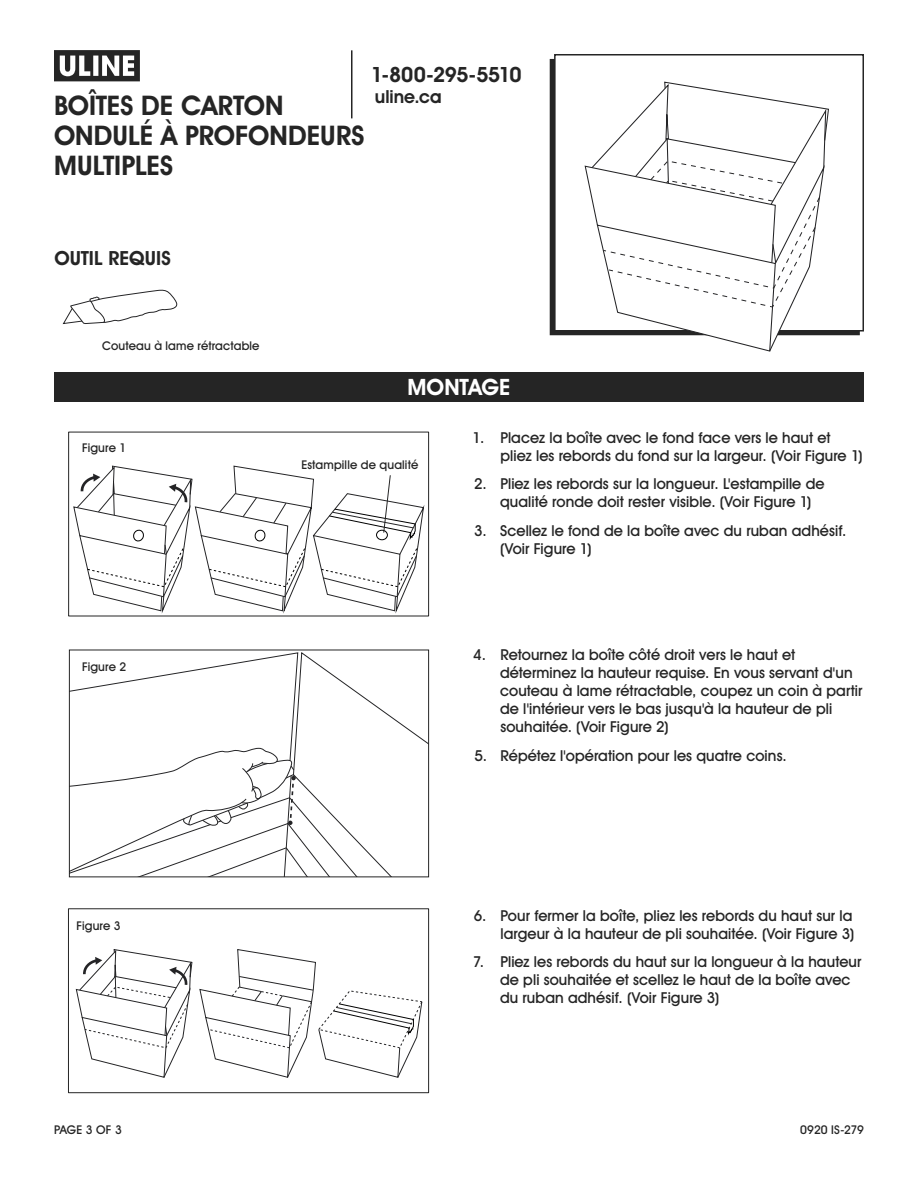
<style>
.page{position:relative;width:918px;height:1188px;background:#fff}
.page>*{position:absolute;margin:0;border:0;box-sizing:border-box;transform-origin:0 0}
.t1{font:700 27px/30px "Uline Two Knine";color:#252525}
.t2{font:700 22.5px "Uline Two Knine";color:#fff}
.t3{font:700 21px "Uline Two Knine";letter-spacing:-.02em;color:#252525}
.t4{font:700 19.5px "Uline Two Knine";letter-spacing:.005em;color:#252525}
.t5{font:700 18px "Uline Two Knine";color:#252525}
.t6{font:15px/18px "Uline Two Knine";letter-spacing:.005em;color:#252525}
.t7{font:12px "Uline Two Knine";letter-spacing:.015em;color:#252525}
</style>
<div class="page">
<svg style="left:54px;top:50px;width:86px;height:31px"></svg>
<hr style="left:351px;top:50px;width:1px;height:68px;background:#252525">
<div style="left:554px;top:54px;width:310px;height:278px;border:2px solid #252525"></div>
<svg style="left:584px;top:81px;width:246px;height:271px"></svg>
<div style="left:54px;top:372px;width:810px;height:30px;background:#252525"></div>
<svg style="left:71px;top:652px;width:356px;height:223px"></svg>
<div style="left:69px;top:650px;width:360px;height:227px;border:1px solid #252525"></div>
<svg style="left:76px;top:949px;width:116px;height:129px"></svg>
<svg style="left:200px;top:949px;width:222px;height:129px"></svg>
<div style="left:68px;top:908px;width:361px;height:185px;border:1px solid #252525"></div>
<div style="left:68px;top:432px;width:361px;height:184px;border:1px solid #252525"></div>
<svg style="left:73px;top:466px;width:351px;height:147px"></svg>
<svg style="left:62px;top:289px;width:116px;height:35px"></svg>
<h1 class="t1" style="left:54px;top:90px;width:312px">BOÎTES DE CARTON<br>ONDULÉ À PROFONDEURS<br>MULTIPLES</h1>
<h3 class="t3" style="left:371px;top:62px;width:152px">1-800-295-5510</h3>
<p class="t5" style="left:375px;top:86px;width:68px">uline.ca</p>
<h3 class="t4" style="left:54px;top:246px;width:118px">OUTIL REQUIS</h3>
<p class="t7" style="left:102px;top:338px;width:159px">Couteau à lame rétractable</p>
<p class="t7" style="left:82px;top:441px;width:46px">Figure 1</p>
<p class="t7" style="left:82px;top:659px;width:46px">Figure 2</p>
<p class="t7" style="left:77px;top:918px;width:46px">Figure 3</p>
<h2 class="t2" style="left:407px;top:373px;width:105px">MONTAGE</h2>
<p class="t6" style="left:501px;top:428px;width:364px;text-indent:-28px">1. Placez la boîte avec le fond face vers le haut et pliez les rebords du fond sur la largeur. (Voir Figure 1)</p>
<p class="t6" style="left:500px;top:475px;width:326px;text-indent:-26px">2. Pliez les rebords sur la longueur. L'estampille de qualité ronde doit rester visible. (Voir Figure 1)</p>
<p class="t6" style="left:500px;top:522px;width:348px;text-indent:-26px">3. Scellez le fond de la boîte avec du ruban adhésif. (Voir Figure 1)</p>
<p class="t7" style="left:301px;top:458px;width:118px">Estampille de qualité</p>
<p class="t6" style="left:500px;top:645px;width:364px;text-indent:-27px">4. Retournez la boîte côté droit vers le haut et déterminez la hauteur requise. En vous servant d'un couteau à lame rétractable, coupez un coin à partir de l'intérieur vers le bas jusqu'à la hauteur de pli souhaitée. (Voir Figure 2)</p>
<p class="t6" style="left:474px;top:746px;width:314px">5. Répétez l'opération pour les quatre coins.</p>
<p class="t6" style="left:474px;top:906px;width:382px;text-align:right">6. Pour fermer la boîte, pliez les rebords du haut sur la largeur à la hauteur de pli souhaitée. (Voir Figure 3)</p>
<p class="t6" style="left:500px;top:953px;width:363px;text-indent:-27px">7. Pliez les rebords du haut sur la longueur à la hauteur de pli souhaitée et scellez le haut de la boîte avec du ruban adhésif. (Voir Figure 3)</p>
<p class="t7" style="left:54px;top:1122px;width:69px">PAGE 3 OF 3</p>
<p class="t7" style="left:800px;top:1122px;width:65px">0920 IS-279</p>
</div>
